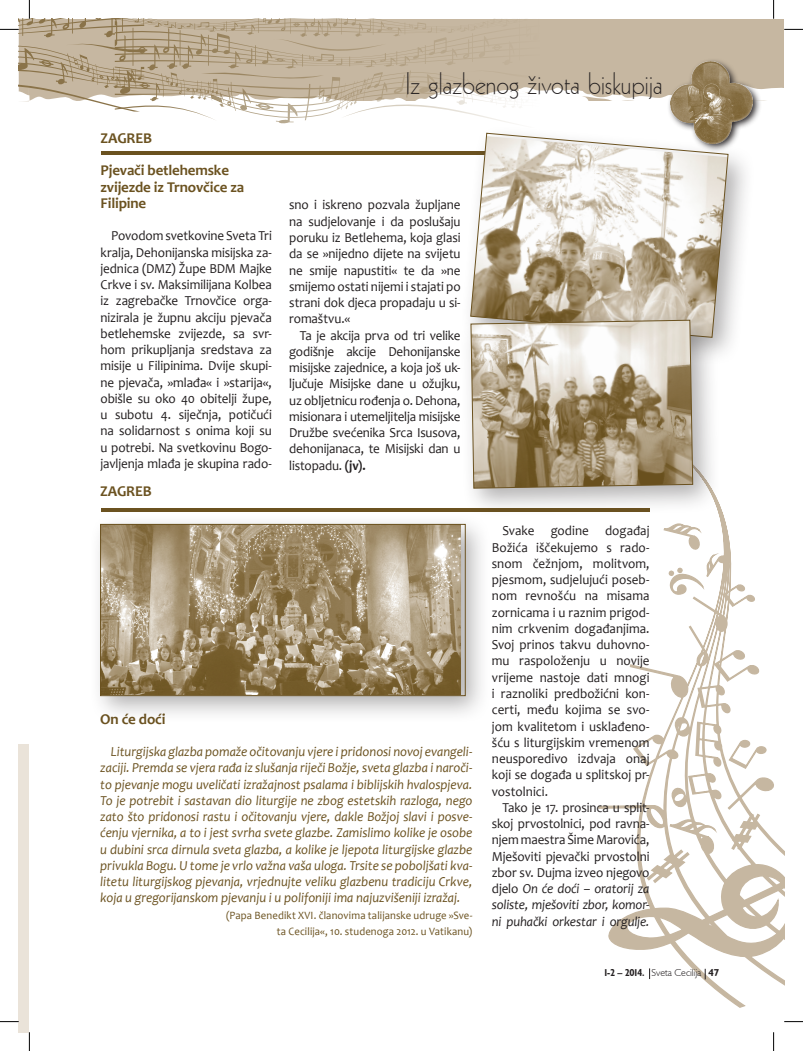
<style>
.page{position:relative;width:803px;height:1051px;background:#fff}
.page>*{position:absolute;margin:0;border:0;box-sizing:border-box;transform-origin:0 0}
.t1{font:30px "Geometric 231 BT Light C";letter-spacing:-.01em;color:#231f20;scale:.95 1}
.t2{font:700 15px/32.5px "Candara";letter-spacing:-.01em;color:#6b5220}
.t3{font:13.75px/16.2px "Candara";letter-spacing:-.005em;color:#231f20;text-align:justify;scale:.95 1}
.t4{font:italic 13.75px/16.2px "Candara";color:#6b5220;text-align:justify;scale:.95 1}
.t5{font:11.25px/16.2px "Candara";letter-spacing:.01em;color:#6b5220;text-align:right;scale:.95 1}
.t6{font:300 10px "Humanist 521 BT";color:#231f20}
.s1{font-weight:700}
.s2{font-style:italic}
.s3{font-weight:700;font-stretch:condensed}
</style>
<div class="page">
<svg style="left:598px;top:509px;width:186px;height:499px"></svg>
<hr style="left:102px;top:508px;width:547px;height:3px;background:#6b5220">
<hr style="left:101px;top:151px;width:548px;height:3px;background:#6b5220">
<div style="left:460px;top:123px;width:296px;height:242px;background:#231f20;opacity:.35"></div>
<svg style="left:470px;top:153px;width:259px;height:185px"></svg>
<div style="left:89px;top:513px;width:405px;height:211px;background:#231f20;opacity:.35"></div>
<img style="left:102px;top:526px;width:359px;height:168px">
<div style="left:100px;top:524px;width:366px;height:172px;border:1px solid #6b5220"></div>
<div style="left:460px;top:309px;width:261px;height:208px;background:#231f20;opacity:.35"></div>
<svg style="left:470px;top:320px;width:223px;height:169px;background:#b6a88f"></svg>
<div style="left:19px;top:744px;width:10px;height:288px;background:#eae3d9"></div>
<svg style="left:0;top:1021px;width:19px;height:1px"></svg>
<svg style="left:784px;top:1021px;width:19px;height:1px"></svg>
<svg style="left:29px;top:1032px;width:1px;height:19px"></svg>
<svg style="left:0;top:0;width:803px;height:153px"></svg>
<svg style="left:773px;top:1032px;width:1px;height:19px"></svg>
<p class="t2" style="left:101px;top:122px;width:130px">ZAGREB<br>Pjevači betlehemske</p>
<p class="t2" style="left:101px;top:178px;width:145px;line-height:16.2px">zvijezde iz Trnovčice za<br>Filipine</p>
<p class="t3" style="left:101px;top:228px;width:182px;text-indent:11px">Povodom svetkovine Sveta Tri kralja, Dehonijanska misijska za&shy;jednica (DMZ) Župe BDM Majke Crkve i sv. Maksimilijana Kolbea iz zagrebačke Trnovčice orga&shy;nizirala je župnu akciju pjevača betlehemske zvijezde, sa svr&shy;hom prikupljanja sredstava za misije u Filipinima. Dvije skupi&shy;ne pjevača, »mlađa« i »starija«, obišle su oko 40 obitelji župe, u subotu 4. siječnja, potičući na solidarnost s onima koji su u potrebi. Na svetkovinu Bogo&shy;javljenja mlađa je skupina rado-</p>
<p class="t2" style="left:100px;top:475px;width:53px">ZAGREB</p>
<h1 class="t1" style="left:405px;top:65px;width:273px">Iz glazbenog života biskupija</h1>
<p class="t3" style="left:289px;top:197px;width:182px">sno i iskreno pozvala župljane na sudjelovanje i da poslušaju poruku iz Betlehema, koja glasi da se »nijedno dijete na svijetu ne smije napustiti« te da »ne smijemo ostati nijemi i stajati po strani dok djeca propadaju u si&shy;romaštvu.«</p>
<p class="t3" style="left:289px;top:327px;width:182px;text-indent:11px">Ta je akcija prva od tri velike godišnje akcije Dehonijanske misijske zajednice, a koja još uk&shy;ljučuje Misijske dane u ožujku, uz obljetnicu rođenja o. Dehona, misionara i utemeljitelja misijske Družbe svećenika Srca Isusova, dehonijanaca, te Misijski dan u listopadu. <span class="s1">(jv).</span></p>
<p class="t2" style="left:100px;top:702px;width:67px">On će doći</p>
<p class="t4" style="left:100px;top:743px;width:393px;text-indent:11px">Liturgijska glazba pomaže očitovanju vjere i pridonosi novoj evangeli&shy;zaciji. Premda se vjera rađa iz slušanja riječi Božje, sveta glazba i naroči&shy;to pjevanje mogu uveličati izražajnost psalama i biblijskih hvalospjeva.<br>To je potrebit i sastavan dio liturgije ne zbog estetskih razloga, nego zato što pridonosi rastu i očitovanju vjere, dakle Božjoj slavi i posve&shy;ćenju vjernika, a to i jest svrha svete glazbe. Zamislimo kolike je osobe u dubini srca dirnula sveta glazba, a kolike je ljepota liturgijske glazbe privukla Bogu. U tome je vrlo važna vaša uloga. Trsite se poboljšati kva&shy;litetu liturgijskog pjevanja, vrjednujte veliku glazbenu tradiciju Crkve, koja u gregorijanskom pjevanju i u polifoniji ima najuzvišeniji izražaj.</p>
<p class="t5" style="left:226px;top:907px;width:261px">(Papa Benedikt XVI. članovima talijanske udruge »Sve&shy;ta Cecilija«, 10. studenoga 2012. u Vatikanu)</p>
<p class="t3" style="left:492px;top:523px;width:167px;text-indent:11px">Svake godine događaj Božića iščekujemo s rado&shy;snom čežnjom, molitvom, pjesmom, sudjelujući poseb&shy;nom revnošću na misama zornicama i u raznim prigod&shy;nim crkvenim događanjima.<br>Svoj prinos takvu duhovno&shy;mu raspoloženju u novije vrijeme nastoje dati mnogi i raznoliki predbožićni kon&shy;certi, među kojima se svo&shy;jom kvalitetom i usklađeno&shy;šću s liturgijskim vremenom neusporedivo izdvaja onaj koji se događa u splitskoj pr&shy;vostolnici.</p>
<p class="t3" style="left:492px;top:799px;width:168px;text-indent:11px">Tako je 17. prosinca u split&shy;skoj prvostolnici, pod ravna&shy;njem maestra Šime Marovića, Mješoviti pjevački prvostolni zbor sv. Dujma izveo njegovo djelo <span class="s2">On će doći</span> – <span class="s2">oratorij za soliste, mješoviti zbor, komor&shy;ni puhački orkestar i orgulje.</span></p>
<p class="t6" style="left:604px;top:967px;width:116px"><span class="s3">1-2 – 2014.</span> Sveta Cecilija <span class="s1">47</span></p>
</div>
